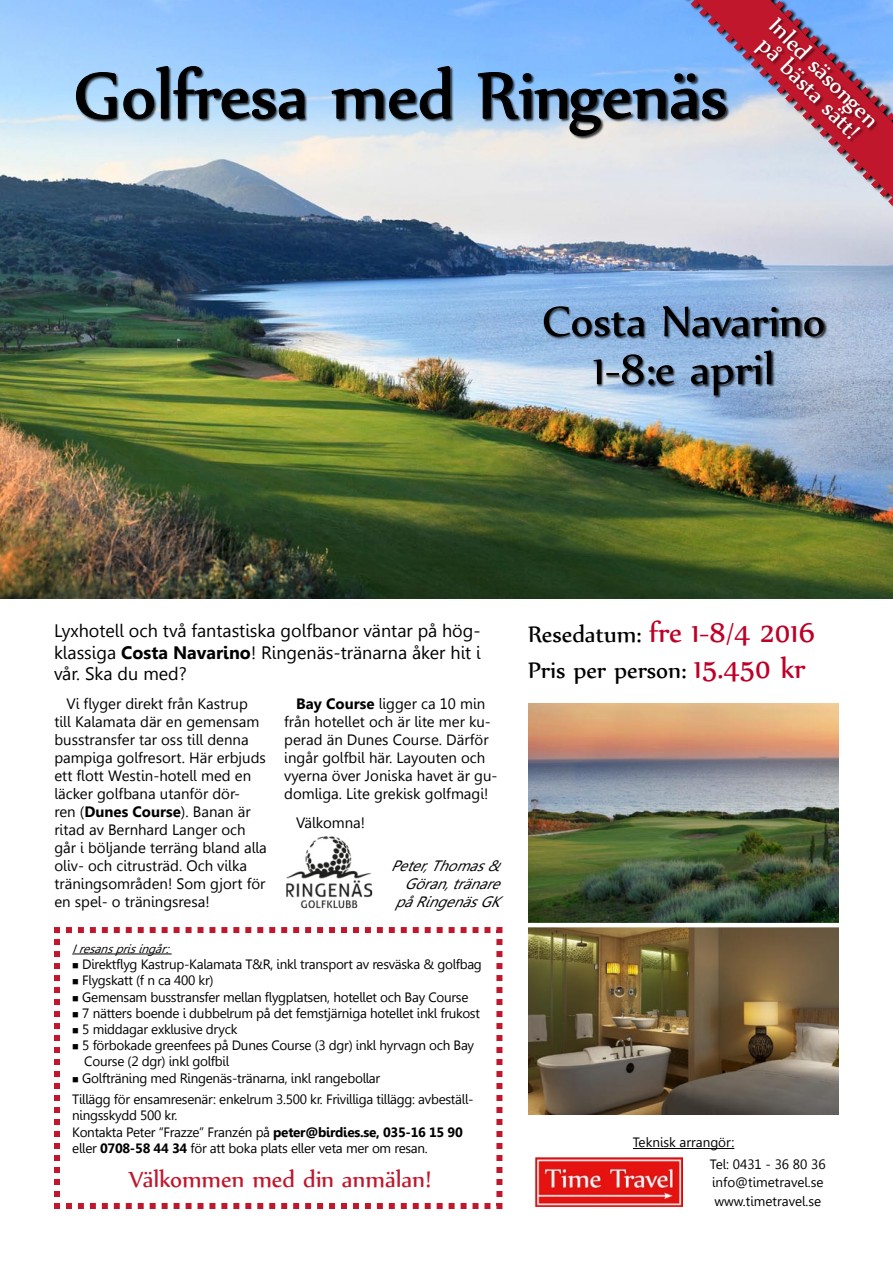
<style>
.page{position:relative;width:893px;height:1263px;background:#fff}
.page>*{position:absolute;margin:0;border:0;box-sizing:border-box;transform-origin:0 0}
.t1{font:78px "Nyala";color:#000}
.t2{font:51px "Nyala";color:#000}
.t3{font:33px "Nyala";color:#be0027}
.t4{font:27px/21px "Nyala";color:#fff}
.t5{font:27px "Nyala";color:#c0172c}
.t6{font:27px "Nyala";color:#000}
.t7{font:18px/21.6px "Gisha";color:#000;text-align:justify}
.t8{font:15px/18px "Gisha";color:#000}
.t9{font:italic 15px "Gisha";color:#000}
.t10{font:13.5px/16.2px "Gisha";letter-spacing:-.02em;color:#000}
.t11{font:13.5px "Gisha";color:#000}
.t12{font:italic 12px "Gisha";color:#000}
.s1{font-weight:700}
.s2{font-size:27px;color:#000}
.s3{font-size:33px;color:#be0027}
</style>
<div class="page">
<svg style="left:54px;top:927px;width:449px;height:282px"></svg>
<img style="left:0;top:0;width:893px;height:599px">
<div style="left:75px;top:65px;width:655px;height:76px;background:#000;opacity:.75"></div>
<svg style="left:76px;top:72px;width:41px;height:48px;background:#7691a6"></svg>
<svg style="left:123px;top:66px;width:182px;height:147px;background:#9bb0c3"></svg>
<svg style="left:331px;top:66px;width:120px;height:53px;background:#7295b7"></svg>
<img style="left:528px;top:704px;width:311px;height:219px">
<img style="left:535px;top:1158px;width:148px;height:49px">
<hr style="left:633px;top:1148px;width:101px;height:1px;background:#000">
<div style="left:543px;top:305px;width:285px;height:95px;background:#000;opacity:.75"></div>
<img style="left:528px;top:927px;width:311px;height:188px">
<svg style="left:477px;top:0;width:201px;height:214px;background:#a3bedf"></svg>
<svg style="left:678px;top:0;width:215px;height:219px;background:#b6afc9"></svg>
<div style="left:753px;top:16px;width:126px;height:128px;background:#000;opacity:.5"></div>
<hr style="left:72px;top:953px;width:100px;height:1px;background:#000">
<img style="left:286px;top:836px;width:87px;height:73px">
<p class="t1" style="left:73px;top:48px;width:655px">Golfresa med Ringenäs</p>
<p class="t4" style="left:781px;top:13px;width:146px;rotate:45deg">Inled säsongen på bästa sätt!</p>
<p class="t2" style="left:542px;top:290px;width:285px">Costa Navarino</p>
<p class="t2" style="left:593px;top:338px;width:183px">1-8:e april</p>
<p class="t7" style="left:54px;top:620px;width:428px">Lyxhotell och två fantastiska golfbanor väntar på hög&shy;klassiga <span class="s1">Costa Navarino</span>! Ringenäs-tränarna åker hit i vår. Ska du med?</p>
<p class="t8" style="left:54px;top:694px;width:214px;text-indent:12px">Vi flyger direkt från Kastrup till Kalamata där en gemensam busstransfer tar oss till denna pampiga golfresort. Här erbjuds ett flott Westin-hotell med en läcker golfbana utanför dör-<br>ren (<span class="s1">Dunes Course</span>). Banan är ritad av Bernhard Langer och går i böljande terräng bland alla oliv- och citrusträd. Och vilka träningsområden! Som gjort för en spel- o träningsresa!</p>
<p class="t8" style="left:284px;top:694px;width:215px;text-indent:12px"><span class="s1">Bay Course</span> ligger ca 10 min från hotellet och är lite mer ku&shy;perad än Dunes Course. Därför ingår golfbil här. Layouten och vyerna över Joniska havet är gu&shy;domliga. Lite grekisk golfmagi!</p>
<p class="t8" style="left:296px;top:813px;width:70px">Välkomna!</p>
<p class="t9" style="left:391px;top:857px;width:118px">Peter,Thomas&amp;</p>
<p class="t9" style="left:404px;top:875px;width:104px">Göran,tränare</p>
<p class="t9" style="left:395px;top:893px;width:114px">påRingenäsGK</p>
<p class="t12" style="left:72px;top:942px;width:103px">Iresansprisingår:</p>
<p class="t10" style="left:72px;top:956px;width:411px">■ Direktflyg Kastrup-Kalamata T&amp;R, inkl transport av resväska &amp; golfbag</p>
<p class="t10" style="left:72px;top:972px;width:143px">■ Flygskatt (f n ca 400 kr)</p>
<p class="t10" style="left:72px;top:989px;width:398px">■ Gemensam busstransfer mellan flygplatsen, hotellet och Bay Course</p>
<p class="t10" style="left:72px;top:1005px;width:409px">■ 7 nätters boende i dubbelrum på det femstjärniga hotellet inkl frukost</p>
<p class="t10" style="left:72px;top:1021px;width:167px">■ 5 middagar exklusive dryck</p>
<p class="t10" style="left:84px;top:1037px;width:391px;text-indent:-12px">■ 5 förbokade greenfees på Dunes Course (3 dgr) inkl hyrvagn och Bay<br>Course (2 dgr) inkl golfbil</p>
<p class="t10" style="left:72px;top:1070px;width:309px">■ Golfträning med Ringenäs-tränarna, inkl rangebollar</p>
<p class="t10" style="left:72px;top:1091px;width:403px">Tillägg för ensamresenär: enkelrum 3.500 kr. Frivilliga tillägg: avbeställ&shy;ningsskydd 500 kr.</p>
<p class="t10" style="left:72px;top:1124px;width:392px">Kontakta Peter “Frazze” Franzén på <span class="s1">peter@birdies.se, 035-16 15 90 </span>eller <span class="s1">0708-58 44 34</span> för att boka plats eller veta mer om resan.</p>
<p class="t5" style="left:129px;top:1163px;width:304px">Välkommen med din anmälan!</p>
<p class="t3" style="left:528px;top:612px;width:288px"><span class="s2">Resedatum:</span> fre 1-8/4 2016</p>
<p class="t6" style="left:528px;top:654px;width:279px">Pris per person: <span class="s3">15.450 kr</span></p>
<p class="t11" style="left:633px;top:1135px;width:103px">Teknisk arrangör:</p>
<p class="t11" style="left:710px;top:1156px;width:117px">Tel: 0431 - 36 80 36</p>
<p class="t11" style="left:712px;top:1175px;width:113px">info@timetravel.se</p>
<p class="t11" style="left:714px;top:1193px;width:108px">www.timetravel.se</p>
</div>
